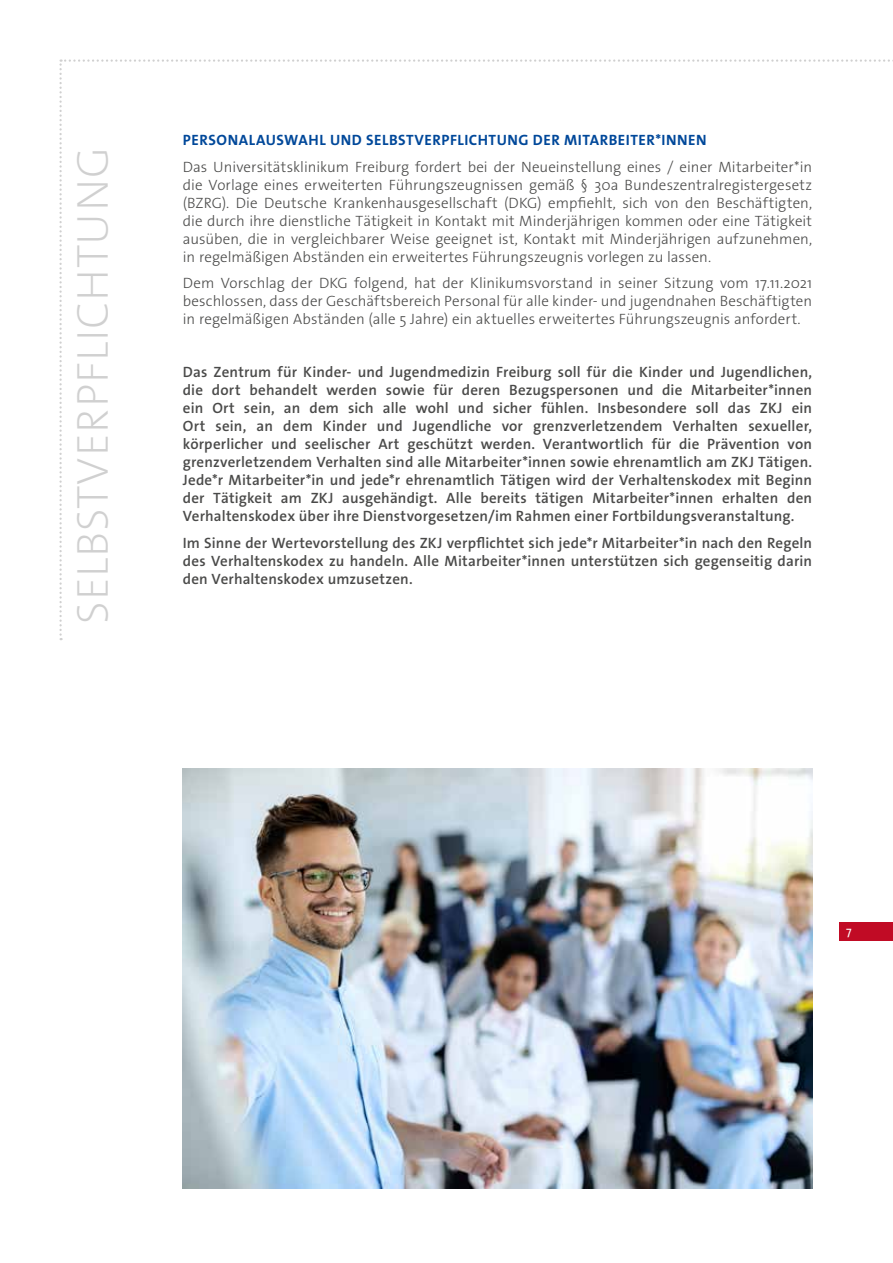
<style>
.page{position:relative;width:893px;height:1263px;background:#fff}
.page>*{position:absolute;margin:0;border:0;box-sizing:border-box;transform-origin:0 0}
.t1{font:200 45px "The Sans Os F";letter-spacing:.02em;color:#d0d0d0}
.t2{font:600 15px/18px "The Sans Os F";letter-spacing:.01em;color:#4a4a49;text-align:justify}
.t3{font:300 15px/18px "The Sans Os F";letter-spacing:.005em;color:#4a4a49;text-align:justify}
.t4{font:700 15px "The Sans Os F";letter-spacing:.035em;color:#00489a}
.t5{font:12px "The Sans Os F";color:#fff}
</style>
<div class="page">
<div style="left:839px;top:923px;width:54px;height:18px;background:#c10b25"></div>
<img style="left:183px;top:769px;width:629px;height:419px">
<h1 class="t1" style="left:64px;top:624px;width:478px;rotate:-90deg">SELBSTVERPFLICHTUNG</h1>
<p class="t4" style="left:183px;top:130px;width:525px">PERSONALAUSWAHL UND SELBSTVERPFLICHTUNG DER MITARBEITER*INNEN</p>
<p class="t3" style="left:183px;top:158px;width:631px">Das Universitätsklinikum Freiburg fordert bei der Neueinstellung eines / einer Mitarbeiter*in die Vorlage eines erweiterten Führungszeugnissen gemäß § 30a Bundeszentralregistergesetz (BZRG). Die Deutsche Krankenhausgesellschaft (DKG) empfiehlt, sich von den Beschäftigten, die durch ihre dienstliche Tätigkeit in Kontakt mit Minderjährigen kommen oder eine Tätigkeit ausüben, die in vergleichbarer Weise geeignet ist, Kontakt mit Minderjährigen aufzunehmen, in regelmäßigen Abständen ein erweitertes Führungszeugnis vorlegen zu lassen.</p>
<p class="t3" style="left:183px;top:274px;width:631px">Dem Vorschlag der DKG folgend, hat der Klinikumsvorstand in seiner Sitzung vom 17.11.2021 beschlossen, dass der Geschäftsbereich Personal für alle kinder- und jugendnahen Beschäftigten in regelmäßigen Abständen (alle 5 Jahre) ein aktuelles erweitertes Führungszeugnis anfordert.</p>
<p class="t2" style="left:183px;top:363px;width:631px">Das Zentrum für Kinder- und Jugendmedizin Freiburg soll für die Kinder und Jugendlichen, die dort behandelt werden sowie für deren Bezugspersonen und die Mitarbeiter*innen ein Ort sein, an dem sich alle wohl und sicher fühlen. Insbesondere soll das ZKJ ein Ort sein, an dem Kinder und Jugendliche vor grenzverletzendem Verhalten sexueller, körperlicher und seelischer Art geschützt werden. Verantwortlich für die Prävention von grenzverletzendem Verhalten sind alle Mitarbeiter*innen sowie ehrenamtlich am ZKJ Tätigen.<br>Jede*r Mitarbeiter*in und jede*r ehrenamtlich Tätigen wird der Verhaltenskodex mit Beginn der Tätigkeit am ZKJ ausgehändigt. Alle bereits tätigen Mitarbeiter*innen erhalten den Verhaltenskodex über ihre Dienstvorgesetzen/im Rahmen einer Fortbildungsveranstaltung.</p>
<p class="t2" style="left:183px;top:534px;width:631px">Im Sinne der Wertevorstellung des ZKJ verpflichtet sich jede*r Mitarbeiter*in nach den Regeln des Verhaltenskodex zu handeln. Alle Mitarbeiter*innen unterstützen sich gegenseitig darin den Verhaltenskodex umzusetzen.</p>
<p class="t5" style="left:846px;top:923px;width:7px">7</p>
</div>
